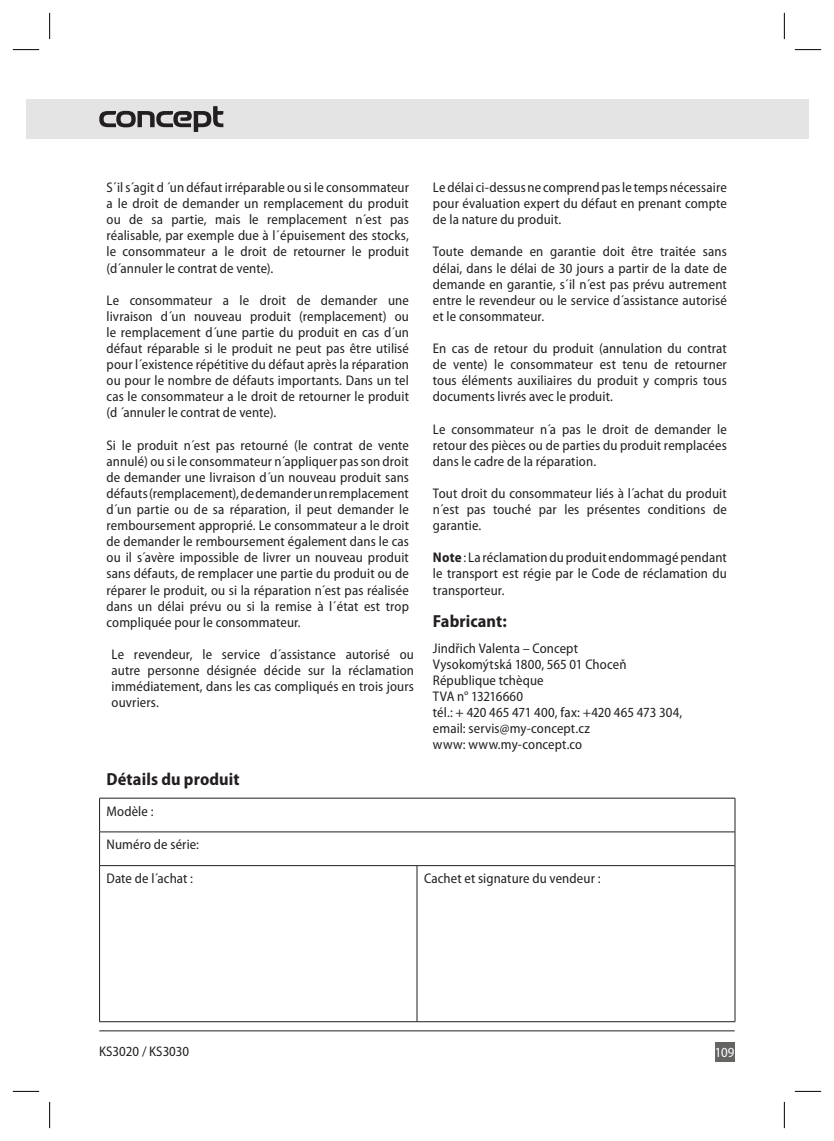
<style>
.page{position:relative;width:834px;height:1141px;background:#fff}
.page>*{position:absolute;margin:0;border:0;box-sizing:border-box;transform-origin:0 0}
.t1{font:700 semi-condensed 17.5px "Myriad Pro";letter-spacing:.005em;color:#231f20}
.t2{font:semi-condensed 14px/16.1px "Myriad Pro";letter-spacing:.01em;color:#231f20;text-align:justify}
.t3{font:semi-condensed 14px "Myriad Pro";color:#fff}
.s1{font-weight:700}
</style>
<div class="page">
<div style="left:27px;top:99px;width:782px;height:40px;background:#e4e4e4"></div>
<div style="left:714px;top:1042px;width:20px;height:20px;background:#646463"></div>
<svg style="left:99px;top:106px;width:124px;height:26px"></svg>
<hr style="left:99px;top:1031px;width:635px;height:1px;background:#231f20">
<hr style="left:99px;top:798px;width:318px;height:1px;background:#231f20">
<hr style="left:99px;top:798px;width:1px;height:34px;background:#231f20">
<hr style="left:417px;top:798px;width:318px;height:1px;background:#231f20">
<hr style="left:734px;top:798px;width:1px;height:34px;background:#231f20">
<hr style="left:99px;top:832px;width:318px;height:1px;background:#231f20">
<hr style="left:99px;top:832px;width:1px;height:33px;background:#231f20">
<hr style="left:417px;top:832px;width:318px;height:1px;background:#231f20">
<hr style="left:734px;top:832px;width:1px;height:33px;background:#231f20">
<hr style="left:416px;top:866px;width:1px;height:155px;background:#231f20">
<hr style="left:99px;top:865px;width:318px;height:1px;background:#231f20">
<hr style="left:99px;top:866px;width:1px;height:155px;background:#231f20">
<hr style="left:417px;top:865px;width:318px;height:1px;background:#231f20">
<hr style="left:734px;top:866px;width:1px;height:155px;background:#231f20">
<hr style="left:99px;top:1021px;width:318px;height:1px;background:#231f20">
<hr style="left:417px;top:1021px;width:318px;height:1px;background:#231f20">
<svg style="left:13px;top:49px;width:26px;height:1px"></svg>
<svg style="left:794px;top:49px;width:27px;height:1px"></svg>
<svg style="left:13px;top:1091px;width:26px;height:1px"></svg>
<svg style="left:794px;top:1091px;width:27px;height:1px"></svg>
<svg style="left:49px;top:13px;width:1px;height:26px"></svg>
<svg style="left:49px;top:1102px;width:1px;height:26px"></svg>
<svg style="left:783px;top:13px;width:1px;height:26px"></svg>
<svg style="left:783px;top:1102px;width:1px;height:26px"></svg>
<p class="t2" style="left:106px;top:180px;width:304px">S´il s´agit d ´un défaut irréparable ou si le consommateur a le droit de demander un remplacement du produit ou de sa partie, mais le remplacement n´est pas réalisable, par exemple due à l´épuisement des stocks, le consommateur a le droit de retourner le produit (d´annuler le contrat de vente).</p>
<p class="t2" style="left:106px;top:292px;width:304px">Le consommateur a le droit de demander une livraison d´un nouveau produit (remplacement) ou le remplacement d´une partie du produit en cas d´un défaut réparable si le produit ne peut pas être utilisé pour l´existence répétitive du défaut après la réparation ou pour le nombre de défauts importants. Dans un tel cas le consommateur a le droit de retourner le produit (d ´annuler le contrat de vente).</p>
<p class="t2" style="left:106px;top:437px;width:304px">Si le produit n´est pas retourné (le contrat de vente annulé) ou si le consommateur n´appliquer pas son droit de demander une livraison d´un nouveau produit sans défauts (remplacement), de demander un remplacement d´un partie ou de sa réparation, il peut demander le remboursement approprié. Le consommateur a le droit de demander le remboursement également dans le cas ou il s´avère impossible de livrer un nouveau produit sans défauts, de remplacer une partie du produit ou de réparer le produit, ou si la réparation n´est pas réalisée dans un délai prévu ou si la remise à l´état est trop compliquée pour le consommateur.</p>
<p class="t2" style="left:111px;top:646px;width:304px">Le revendeur, le service d´assistance autorisé ou autre personne désignée décide sur la réclamation immédiatement, dans les cas compliqués en trois jours ouvriers.</p>
<p class="t2" style="left:433px;top:180px;width:295px">Le délai ci-dessus ne comprend pas le temps nécessaire pour évaluation expert du défaut en prenant compte de la nature du produit.</p>
<p class="t2" style="left:433px;top:244px;width:295px">Toute demande en garantie doit être traitée sans délai, dans le délai de 30 jours a partir de la date de demande en garantie, s´il n´est pas prévu autrement entre le revendeur ou le service d´assistance autorisé et le consommateur.</p>
<p class="t2" style="left:433px;top:341px;width:295px">En cas de retour du produit (annulation du contrat de vente) le consommateur est tenu de retourner tous éléments auxiliaires du produit y compris tous documents livrés avec le produit.</p>
<p class="t2" style="left:433px;top:421px;width:295px">Le consommateur n´a pas le droit de demander le retour des pièces ou de parties du produit remplacées dans le cadre de la réparation.</p>
<p class="t2" style="left:433px;top:485px;width:295px">Tout droit du consommateur liés à l´achat du produit n´est pas touché par les présentes conditions de garantie.</p>
<p class="t2" style="left:433px;top:550px;width:295px"><span class="s1">Note</span> : La réclamation du produit endommagé pendant le transport est régie par le Code de réclamation du transporteur.</p>
<p class="t1" style="left:433px;top:611px;width:75px">Fabricant:</p>
<p class="t2" style="left:433px;top:640px;width:251px;text-align:left">Jindřich Valenta – Concept<br>Vysokomýtská 1800, 565 01 Choceň<br>République tchèque<br>TVA n° 13216660<br>tél.: + 420 465 471 400, fax: +420 465 473 304, email: servis@my-concept.cz<br>www: www.my-concept.co</p>
<p class="t1" style="left:106px;top:770px;width:135px">Détails du produit</p>
<p class="t2" style="left:106px;top:803px;width:48px">Modèle :</p>
<p class="t2" style="left:106px;top:837px;width:94px">Numéro de série:</p>
<p class="t2" style="left:106px;top:871px;width:88px">Date de l´achat :</p>
<p class="t2" style="left:424px;top:871px;width:178px">Cachet et signature du vendeur :</p>
<p class="t2" style="left:99px;top:1043px;width:91px">KS3020 / KS3030</p>
<p class="t3" style="left:714px;top:1045px;width:21px">109</p>
</div>
